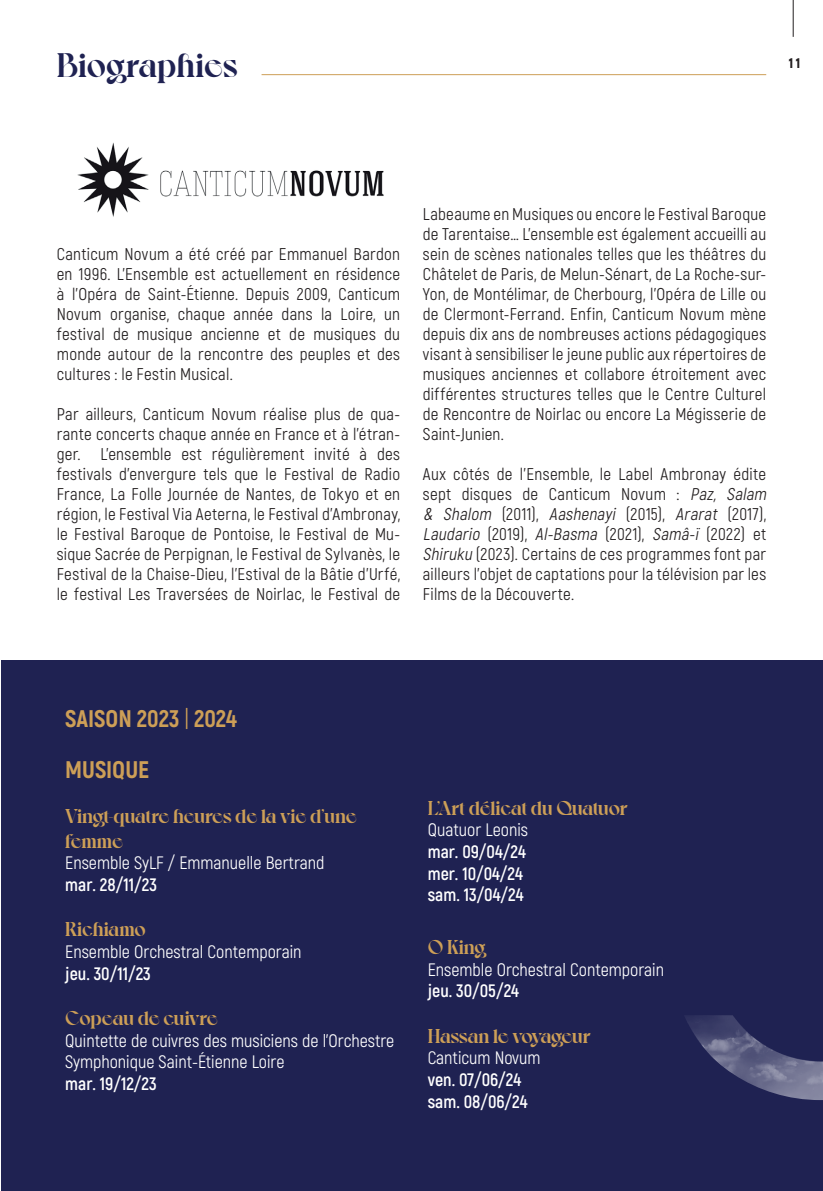
<style>
.page{position:relative;width:823px;height:1191px;background:#fff}
.page>*{position:absolute;margin:0;border:0;box-sizing:border-box;transform-origin:0 0}
.t1{font:700 34px "Voyage";color:#1f2252}
.t2{font:800 24px/50.4px "Akrobat";color:#cd9f57}
.t3{font:700 20px/24px "Voyage";letter-spacing:-.01em;color:#cd9f57}
.t4{font:18px/21.6px "Akrobat";color:#fff}
.t5{font:700 18px/21.6px "Akrobat";color:#fff}
.t6{font:17px/20px "Akrobat";letter-spacing:.015em;color:#231f20;text-align:justify}
.t7{font:900 14px "Akrobat";color:#231f20}
.s1{font-style:italic}
.s2{font-weight:400}
</style>
<div class="page">
<hr style="left:792px;top:0;width:1px;height:37px;background:#231f20">
<hr style="left:261px;top:74px;width:504px;height:1px;background:#cd9f57">
<img style="left:77px;top:142px;width:307px;height:75px">
<div style="left:1px;top:661px;width:821px;height:530px;background:#1f2252"></div>
<img style="left:685px;top:1015px;width:137px;height:85px">
<h1 class="t1" style="left:57px;top:45px;width:182px">Biographies</h1>
<p class="t7" style="left:788px;top:54px;width:13px">11</p>
<p class="t6" style="left:57px;top:244px;width:345px">Canticum Novum a été créé par Emmanuel Bardon en 1996. L’Ensemble est actuellement en résidence à l’Opéra de Saint-Étienne. Depuis 2009, Canticum Novum organise, chaque année dans la Loire, un festival de musique ancienne et de musiques du monde autour de la rencontre des peuples et des cultures : le Festin Musical.</p>
<p class="t6" style="left:57px;top:404px;width:345px">Par ailleurs, Canticum Novum réalise plus de qua&shy;rante concerts chaque année en France et à l’étran&shy;ger. L’ensemble est régulièrement invité à des festivals d’envergure tels que le Festival de Radio France, La Folle Journée de Nantes, de Tokyo et en région, le Festival Via Aeterna, le Festival d’Ambronay, le Festival Baroque de Pontoise, le Festival de Mu&shy;sique Sacrée de Perpignan, le Festival de Sylvanès, le Festival de la Chaise-Dieu, l’Estival de la Bâtie d’Urfé, le festival Les Traversées de Noirlac, le Festival de</p>
<p class="t6" style="left:422px;top:204px;width:345px">Labeaume en Musiques ou encore le Festival Baroque de Tarentaise… L’ensemble est également accueilli au sein de scènes nationales telles que les théâtres du Châtelet de Paris, de Melun-Sénart, de La Roche-sur-Yon, de Montélimar, de Cherbourg, l’Opéra de Lille ou de Clermont-Ferrand. Enfin, Canticum Novum mène depuis dix ans de nombreuses actions pédagogiques visant à sensibiliser le jeune public aux répertoires de musiques anciennes et collabore étroitement avec différentes structures telles que le Centre Culturel de Rencontre de Noirlac ou encore La Mégisserie de Saint-Junien.</p>
<p class="t6" style="left:422px;top:464px;width:348px;text-align:left">Aux côtés de l’Ensemble, le Label Ambronay édite sept disques de Canticum Novum : <span class="s1">Paz, Salam &amp; Shalom</span> (2011), <span class="s1">Aashenayi</span> (2015), <span class="s1">Ararat</span> (2017), <span class="s1">Laudario</span> (2 0 1 9) , <span class="s1">Al-Basma</span> (2 0 21) , <span class="s1">Samâ-ï</span> (2 0 22) et <span class="s1">Shiruku</span> (2023). Certains de ces programmes font par ailleurs l’objet de captations pour la télévision par les Films de la Découverte.</p>
<h2 class="t2" style="left:65px;top:693px;width:173px">SAISON 2023 <span class="s2">|</span> 2024<br>MUSIQUE</h2>
<p class="t3" style="left:65px;top:805px;width:293px">Vingt-quatre heures de la vie d’une femme</p>
<p class="t4" style="left:65px;top:852px;width:260px">Ensemble SyLF / Emmanuelle Bertrand</p>
<p class="t5" style="left:65px;top:873px;width:93px">mar. 28/11/23</p>
<p class="t3" style="left:65px;top:917px;width:82px">Richiamo</p>
<p class="t4" style="left:65px;top:941px;width:238px">Ensemble Orchestral Contemporain</p>
<p class="t5" style="left:65px;top:962px;width:87px">jeu. 30/11/23</p>
<p class="t3" style="left:65px;top:1006px;width:154px">Copeau de cuivre</p>
<p class="t4" style="left:65px;top:1029px;width:330px">Quintette de cuivres des musiciens de l’Orchestre<br>Symphonique Saint-Étienne Loire</p>
<p class="t5" style="left:65px;top:1072px;width:93px">mar. 19/12/23</p>
<p class="t3" style="left:427px;top:796px;width:201px">L’Art délicat du Quatuor</p>
<p class="t4" style="left:427px;top:819px;width:102px">Quatuor Leonis</p>
<p class="t5" style="left:427px;top:841px;width:99px">mar. 09/04/24 mer. 10/04/24 sam. 13/04/24</p>
<p class="t3" style="left:427px;top:935px;width:59px">O King</p>
<p class="t4" style="left:427px;top:958px;width:238px">Ensemble Orchestral Contemporain</p>
<p class="t5" style="left:427px;top:980px;width:93px">jeu. 30/05/24</p>
<p class="t3" style="left:427px;top:1024px;width:164px">Hassan le voyageur</p>
<p class="t4" style="left:427px;top:1047px;width:114px">Canticum Novum</p>
<p class="t5" style="left:427px;top:1069px;width:101px">ven. 07/06/24 sam. 08/06/24</p>
</div>
